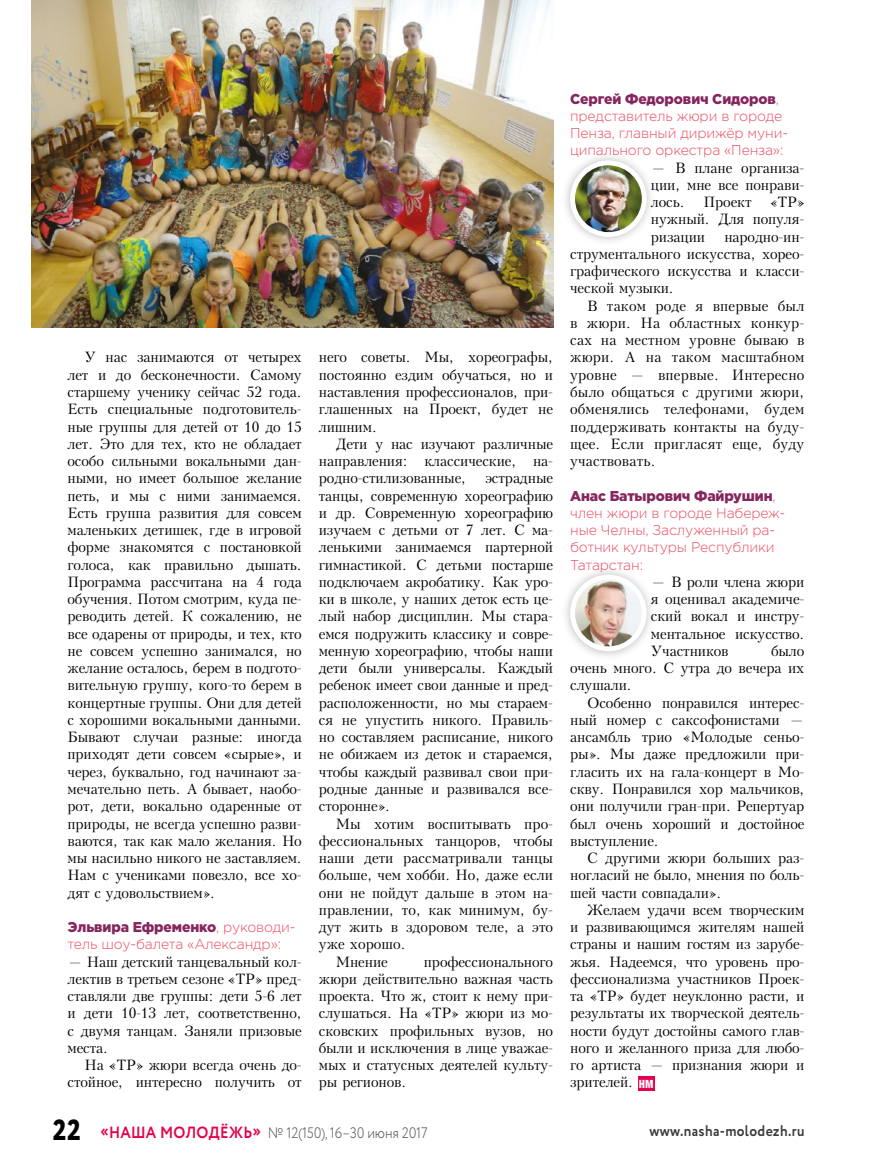
<style>
.page{position:relative;width:872px;height:1170px;background:#fff}
.page>*{position:absolute;margin:0;border:0;box-sizing:border-box;transform-origin:0 0}
.t1{font:700 15.45px "Circe";letter-spacing:.025em;color:#3c3c3b;scale:.9 1}
.t2{font:300 15.15px "Circe";letter-spacing:-.015em;color:#575756;scale:.9 1}
.t3{font:14.25px/17.2px "Kudrashov C";letter-spacing:-.01em;color:#000;text-align:justify}
.t4{font:300 14.25px/17.2px "Gotham Pro";letter-spacing:-.01em;color:#ea4b61}
.s1{font-weight:900;color:#86265e}
.s2{font-family:"Helios Cond Black C";font-size:11.25px;color:#fff}
.s3{font-weight:800;font-size:29.1px;color:#000}
.s4{font-weight:700;font-size:16.2px;color:#e50046}
</style>
<div class="page">
<div style="left:560px;top:151px;width:96px;height:95px;background:#000;opacity:.27"></div>
<img style="left:572px;top:163px;width:72px;height:71px;border-radius:36px">
<div style="left:570px;top:160px;width:76px;height:77px;border:5px solid #fff;border-radius:50%"></div>
<div style="left:560px;top:565px;width:96px;height:95px;background:#000;opacity:.27"></div>
<img style="left:572px;top:577px;width:72px;height:71px;border-radius:36px">
<div style="left:570px;top:574px;width:76px;height:77px;border:5px solid #fff;border-radius:50%"></div>
<div style="left:638px;top:1076px;width:17px;height:14px;background:#e5004e"></div>
<img style="left:32px;top:0;width:521px;height:328px">
<p class="t3" style="left:67px;top:349px;width:236px;text-indent:17px">У нас занимаются от четырех лет и до бесконечности. Самому старшему ученику сейчас 52 года.<br>Есть специальные подготовитель&shy;ные группы для детей от 10 до 15 лет. Это для тех, кто не обладает особо сильными вокальными дан&shy;ными, но имеет большое желание петь, и мы с ними занимаемся.<br>Есть группа развития для совсем маленьких детишек, где в игровой форме знакомятся с постановкой голоса, как правильно дышать.<br>Программа рассчитана на 4 года обучения. Потом смотрим, куда пе&shy;реводить детей. К сожалению, не все одарены от природы, и тех, кто не совсем успешно занимался, но желание осталось, берем в подгото&shy;вительную группу, кого-то берем в концертные группы. Они для детей с хорошими вокальными данными.<br>Бывают случаи разные: иногда приходят дети совсем «сырые», и через, буквально, год начинают за&shy;мечательно петь. А бывает, наобо&shy;рот, дети, вокально одаренные от природы, не всегда успешно разви&shy;ваются, так как мало желания. Но мы насильно никого не заставляем.<br>Нам с учениками повезло, все хо&shy;дят с удовольствием».</p>
<p class="t4" style="left:68px;top:918px;width:229px"><span class="s1">Эльвира Ефременко</span>, руководи&shy;тель шоу-балета «Александр»:</p>
<p class="t3" style="left:68px;top:953px;width:236px">— Наш детский танцевальный кол&shy;лектив в третьем сезоне «ТР» пред&shy;ставляли две группы: дети 5-6 лет и дети 10-13 лет, соответственно, с двумя танцам. Заняли призовые места.</p>
<p class="t3" style="left:68px;top:1056px;width:236px;text-align:right">На «ТР» жюри всегда очень до&shy;стойное, интересно получить от</p>
<p class="t3" style="left:319px;top:349px;width:236px">него советы. Мы, хореографы, постоянно ездим обучаться, но и наставления профессионалов, при&shy;глашенных на Проект, будет не лишним.</p>
<p class="t3" style="left:319px;top:435px;width:236px;text-indent:17px">Дети у нас изучают различные направления: классические, на&shy;родно-стилизованные,</p>
<p class="t3" style="left:319px;top:470px;width:236px;text-indent:167px">эстрадные танцы, современную хореографию и др. Современную хореографию изучаем с детьми от 7 лет. С ма&shy;ленькими занимаемся партерной гимнастикой. С детьми постарше подключаем акробатику. Как уро&shy;ки в школе, у наших деток есть це&shy;лый набор дисциплин. Мы стара&shy;емся подружить классику и совре&shy;менную хореографию, чтобы наши дети были универсалы. Каждый ребенок имеет свои данные и пред&shy;расположенности, но мы стараем&shy;ся не упустить никого. Правиль&shy;но составляем расписание, никого не обижаем из деток и стараемся, чтобы каждый развивал свои при&shy;родные данные и развивался все&shy;сторонне».</p>
<p class="t3" style="left:336px;top:815px;width:219px">Мы хотим воспитывать про-</p>
<p class="t3" style="left:319px;top:832px;width:236px">фессиональных танцоров, чтобы</p>
<p class="t3" style="left:319px;top:849px;width:236px">наши дети рассматривали танцы</p>
<p class="t3" style="left:319px;top:866px;width:236px">больше, чем хобби. Но, даже если</p>
<p class="t3" style="left:319px;top:884px;width:236px">они не пойдут дальше в этом на-</p>
<p class="t3" style="left:319px;top:901px;width:236px">правлении, то, как минимум, бу-</p>
<p class="t3" style="left:319px;top:918px;width:236px">дут жить в здоровом теле, а это</p>
<p class="t3" style="left:319px;top:935px;width:88px">уже хорошо.</p>
<p class="t3" style="left:336px;top:953px;width:53px">Мнение</p>
<p class="t3" style="left:319px;top:953px;width:236px;text-indent:105px">профессионального жюри действительно важная часть проекта. Что ж, стоит к нему при&shy;слушаться. На «ТР» жюри из мо&shy;сковских профильных вузов, но были и исключения в лице уважае&shy;мых и статусных деятелей культу&shy;ры регионов.</p>
<p class="t4" style="left:570px;top:90px;width:219px"><span class="s1">Сергей Федорович Сидоров</span>, представитель жюри в городе<br>Пенза, главный дирижёр муни&shy;ципального оркестра «Пенза»:</p>
<p class="t3" style="left:651px;top:159px;width:155px">— В плане организа&shy;ции, мне все понрави&shy;лось.</p>
<p class="t3" style="left:651px;top:194px;width:155px;text-indent:119px">«ТР» нужный. Для популя&shy;ризации</p>
<p class="t3" style="left:703px;top:194px;width:49px">Проект</p>
<p class="t3" style="left:570px;top:228px;width:236px;text-indent:154px">народно-ин&shy;струментального искусства, хорео&shy;графического искусства и класси&shy;ческой музыки.</p>
<p class="t3" style="left:570px;top:297px;width:236px;text-indent:17px">В таком роде я впервые был в жюри. На областных конкур&shy;сах на местном уровне бываю в жюри. А на таком масштабном уровне — впервые. Интересно было общаться с другими жюри, обменялись телефонами, будем поддерживать контакты на буду&shy;щее. Если пригласят еще, буду участвовать.</p>
<p class="t4" style="left:570px;top:487px;width:217px"><span class="s1">Анас Батырович Файрушин</span>, член жюри в городе Набереж&shy;ные Челны, Заслуженный ра&shy;ботник культуры Республики<br>Татарстан:</p>
<p class="t3" style="left:651px;top:573px;width:155px">— В роли члена жюри я оценивал академиче&shy;ский вокал и инстру&shy;ментальное искусство.<br>Участников</p>
<p class="t3" style="left:570px;top:642px;width:236px;text-indent:201px">было очень много. С утра до вечера их слушали.</p>
<p class="t3" style="left:570px;top:694px;width:236px;text-indent:17px">Особенно понравился интерес&shy;ный номер с саксофонистами — ансамбль трио «Молодые сеньо&shy;ры». Мы даже предложили при&shy;гласить их на гала-концерт в Мо&shy;скву. Понравился хор мальчиков, они получили гран-при. Репертуар был очень хороший и достойное выступление.</p>
<p class="t3" style="left:570px;top:849px;width:236px;text-indent:17px">С другими жюри больших раз&shy;ногласий не было, мнения по боль&shy;шей части совпадали».</p>
<p class="t3" style="left:570px;top:901px;width:236px;text-indent:17px">Желаем удачи всем творческим и развивающимся жителям нашей страны и нашим гостям из зарубе&shy;жья. Надеемся, что уровень про&shy;фессионализма участников Проек&shy;та «ТР» будет неуклонно расти, и результаты их творческой деятель&shy;ности будут достойны самого глав&shy;ного и желанного приза для любо&shy;го артиста — признания жюри и зрителей. <span class="s2">НМ</span></p>
<p class="t2" style="left:53px;top:1122px;width:418px"><span class="s3">22</span> <span class="s4">«НАША МОЛОДЁЖЬ»</span> № 12(150), 16–30 июня 2017</p>
<p class="t1" style="left:649px;top:1120px;width:174px">www.nasha-molodezh.ru</p>
</div>
